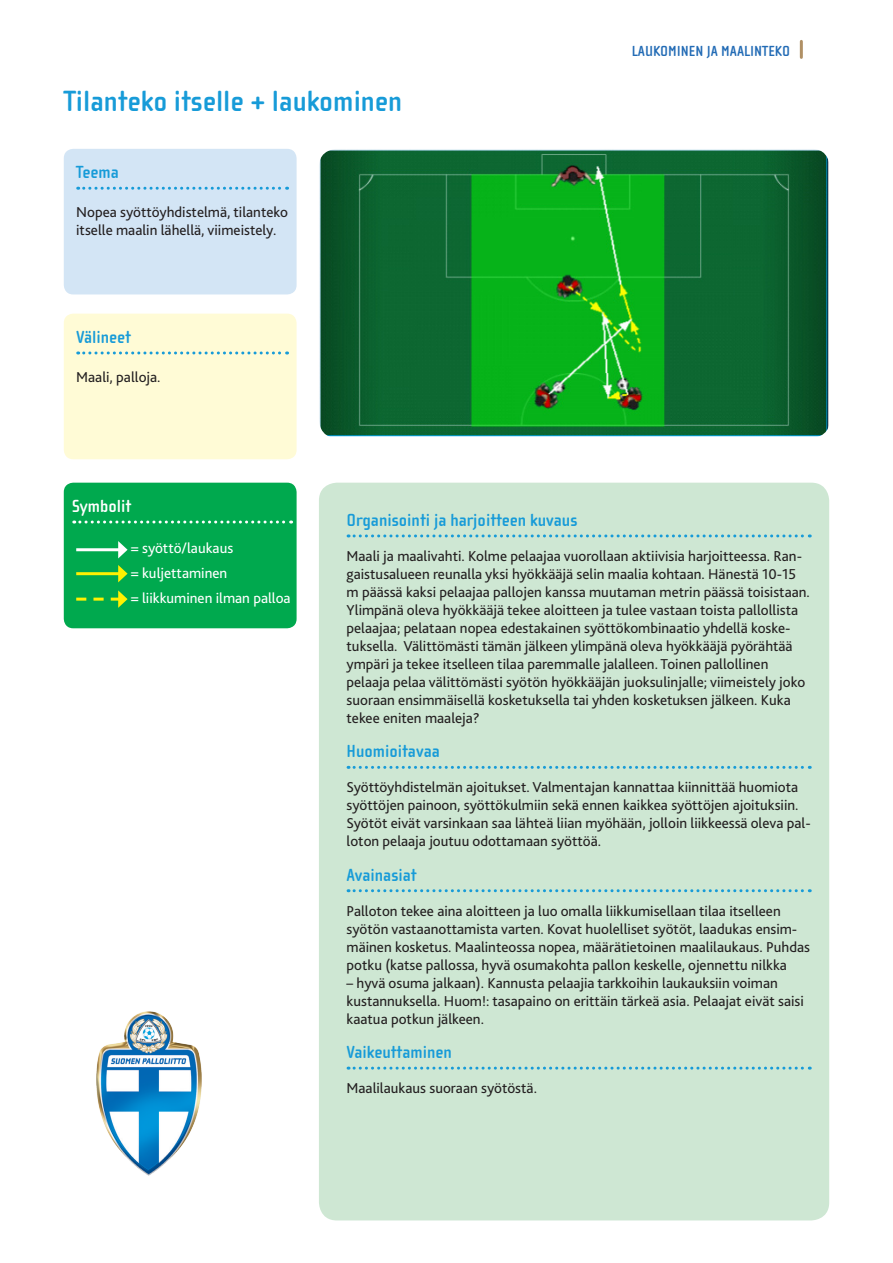
<style>
.page{position:relative;width:893px;height:1263px;background:#fff}
.page>*{position:absolute;margin:0;border:0;box-sizing:border-box;transform-origin:0 0}
.Harjoitusotsikko{font:700 30px "Cholla Sans OT";color:#179bd8}
.Harjoituslaatikko_ot{font:700 18px "Cholla Sans OT";color:#179bd8}
.Harjoituslaatikko_ot-2{font:700 18px "Cholla Sans OT";color:#fff}
.Leipäteksti{font:15px/18px "Bliss 2";color:#231f20}
.Leipäteksti-2{font:15px "Bliss 2";color:#fff}
.Sivunumero{font:700 15px "Cholla Sans OT";color:#226bb5}
</style>
<div class="page">
<div style="left:64px;top:149px;width:233px;height:145px;background:#d3e5f5;border-radius:9px"></div>
<svg style="left:78px;top:187px;width:210px;height:3px"></svg>
<div style="left:319px;top:483px;width:510px;height:737px;background:#cee7d3;border-radius:18px"></div>
<svg style="left:348px;top:534px;width:462px;height:3px"></svg>
<svg style="left:348px;top:766px;width:462px;height:3px"></svg>
<svg style="left:348px;top:889px;width:462px;height:3px"></svg>
<svg style="left:348px;top:1066px;width:462px;height:3px"></svg>
<hr style="left:800px;top:41px;width:3px;height:16px;background:#b09065">
<div style="left:64px;top:314px;width:233px;height:145px;background:#fffbd6;border-radius:9px"></div>
<svg style="left:78px;top:351px;width:210px;height:3px"></svg>
<div style="left:64px;top:483px;width:233px;height:145px;background:#00a94e;border-radius:9px"></div>
<svg style="left:74px;top:520px;width:218px;height:3px"></svg>
<hr style="left:76px;top:548px;width:45px;height:3px;background:#fff">
<svg style="left:118px;top:541px;width:10px;height:17px"></svg>
<hr style="left:76px;top:572px;width:45px;height:3px;background:#fff101">
<svg style="left:118px;top:565px;width:10px;height:17px"></svg>
<svg style="left:76px;top:590px;width:52px;height:18px"></svg>
<img style="left:96px;top:1011px;width:106px;height:165px">
<img style="left:319px;top:149px;width:510px;height:288px">
<p class="Harjoitusotsikko" style="left:64px;top:85px;width:340px">Tilanteko itselle + laukominen</p>
<p class="Harjoituslaatikko_ot" style="left:76px;top:163px;width:44px">Teema</p>
<p class="Leipäteksti" style="left:76px;top:203px;width:213px">Nopea syöttöyhdistelmä, tilanteko itselle maalin lähellä, viimeistely.</p>
<p class="Harjoituslaatikko_ot" style="left:76px;top:327px;width:56px">Välineet</p>
<p class="Leipäteksti" style="left:76px;top:368px;width:86px">Maali, palloja.</p>
<p class="Sivunumero" style="left:632px;top:43px;width:160px">LAUKOMINEN JA MAALINTEKO</p>
<p class="Harjoituslaatikko_ot-2" style="left:72px;top:496px;width:60px">Symbolit</p>
<p class="Leipäteksti-2" style="left:131px;top:538px;width:104px">= syöttö/laukaus</p>
<p class="Leipäteksti-2" style="left:131px;top:564px;width:98px">= kuljettaminen</p>
<p class="Leipäteksti-2" style="left:131px;top:589px;width:161px">= liikkuminen ilman palloa</p>
<p class="Harjoituslaatikko_ot" style="left:347px;top:510px;width:232px">Organisointi ja harjoitteen kuvaus</p>
<p class="Leipäteksti" style="left:347px;top:547px;width:465px">Maali ja maalivahti. Kolme pelaajaa vuorollaan aktiivisia harjoitteessa. Ran&shy;gaistusalueen reunalla yksi hyökkääjä selin maalia kohtaan. Hänestä 10-15 m päässä kaksi pelaajaa pallojen kanssa muutaman metrin päässä toisistaan.<br>Ylimpänä oleva hyökkääjä tekee aloitteen ja tulee vastaan toista pallollista pelaajaa; pelataan nopea edestakainen syöttökombinaatio yhdellä koske&shy;tuksella. Välittömästi tämän jälkeen ylimpänä oleva hyökkääjä pyörähtää ympäri ja tekee itselleen tilaa paremmalle jalalleen. Toinen pallollinen pelaaja pelaa välittömästi syötön hyökkääjän juoksulinjalle; viimeistely joko suoraan ensimmäisellä kosketuksella tai yhden kosketuksen jälkeen. Kuka tekee eniten maaleja?</p>
<p class="Harjoituslaatikko_ot" style="left:347px;top:742px;width:95px">Huomioitavaa</p>
<p class="Leipäteksti" style="left:347px;top:778px;width:466px">Syöttöyhdistelmän ajoitukset. Valmentajan kannattaa kiinnittää huomiota syöttöjen painoon, syöttökulmiin sekä ennen kaikkea syöttöjen ajoituksiin.<br>Syötöt eivät varsinkaan saa lähteä liian myöhään, jolloin liikkeessä oleva pal&shy;loton pelaaja joutuu odottamaan syöttöä.</p>
<p class="Harjoituslaatikko_ot" style="left:347px;top:865px;width:72px">Avainasiat</p>
<p class="Leipäteksti" style="left:347px;top:901px;width:465px">Palloton tekee aina aloitteen ja luo omalla liikkumisellaan tilaa itselleen syötön vastaanottamista varten. Kovat huolelliset syötöt, laadukas ensim&shy;mäinen kosketus. Maalinteossa nopea, määrätietoinen maalilaukaus. Puhdas potku (katse pallossa, hyvä osumakohta pallon keskelle, ojennettu nilkka</p>
<p class="Leipäteksti" style="left:347px;top:973px;width:459px">– hyvä osuma jalkaan). Kannusta pelaajia tarkkoihin laukauksiin voiman kustannuksella. Huom!: tasapaino on erittäin tärkeä asia. Pelaajat eivät saisi kaatua potkun jälkeen.</p>
<p class="Harjoituslaatikko_ot" style="left:347px;top:1042px;width:107px">Vaikeuttaminen</p>
<p class="Leipäteksti" style="left:347px;top:1079px;width:192px">Maalilaukaus suoraan syötöstä.</p>
</div>
